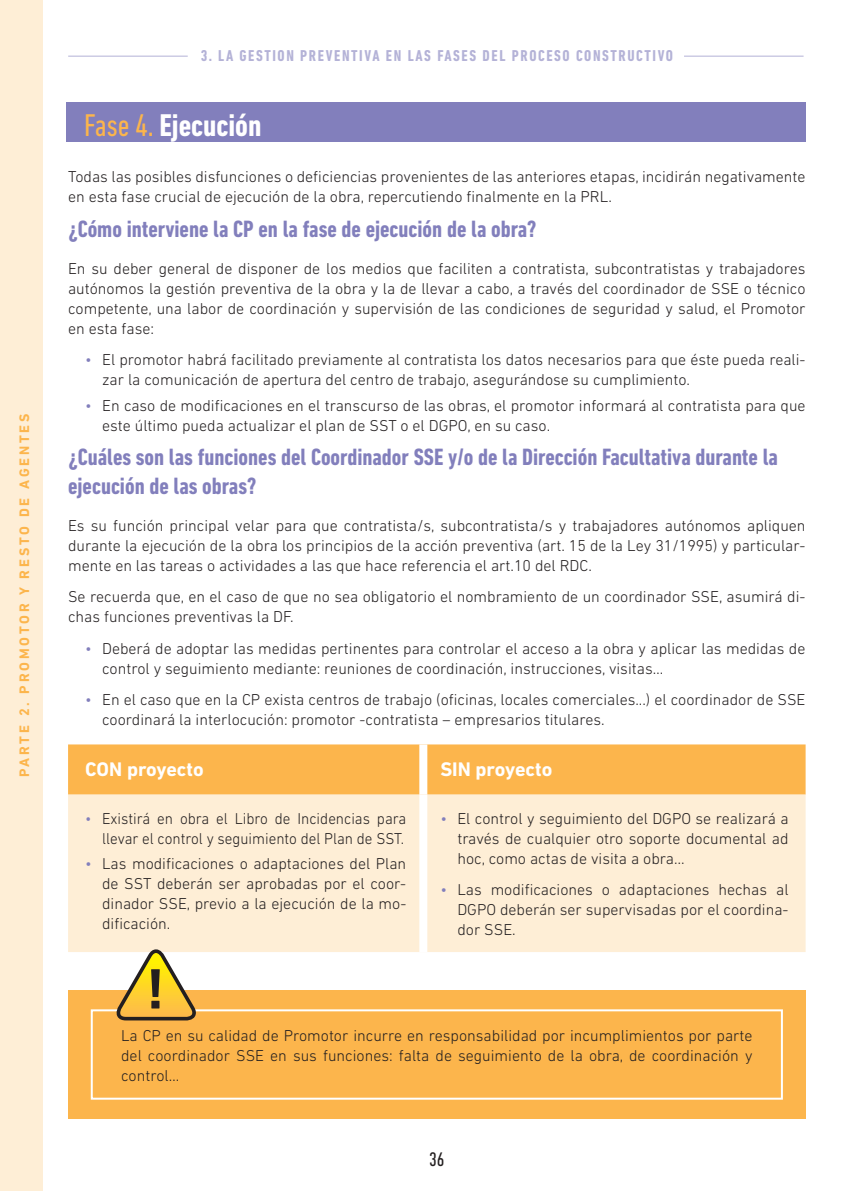
<style>
.page{position:relative;width:851px;height:1191px;background:#fff}
.page>*{position:absolute;margin:0;border:0;box-sizing:border-box;transform-origin:0 0}
.t1{font:700 57.8px "DIN Next LT Pro";color:#231f20}
.t2{font:700 condensed 32px "DIN Next LT Pro";color:#fff}
.t3{font:700 condensed 24px/28.8px "DIN Next LT Pro";color:#827fbc}
.t4{font:700 20px "DIN Next LT Pro";color:#fff}
.t5{font:condensed 20px "DIN Next LT Pro";color:#231f20}
.t6{font:300 16px/20px "DIN Next LT Pro";color:#231f20}
.t7{font:300 16px/20px "DIN Next LT Pro";color:#231f20;text-align:right;scale:.95 1}
.t8{font:700 condensed 16px "DIN Next LT Pro";letter-spacing:.1em;color:#827fbc}
.t9{font:700 14px "DIN Next LT Pro";letter-spacing:.2em;color:#fcb54c}
.s1{font-weight:400;color:#fcb54c}
.s2{color:#827fbc}
</style>
<div class="page">
<div style="left:68px;top:744px;width:737px;height:50px;background:#fcb54c"></div>
<div style="left:68px;top:794px;width:737px;height:158px;background:#feeed6"></div>
<div style="left:419px;top:744px;width:8px;height:50px;background:#fff"></div>
<div style="left:419px;top:794px;width:8px;height:158px;background:#fff"></div>
<div style="left:0;top:0;width:42px;height:1191px;background:#feeed6"></div>
<hr style="left:684px;top:56px;width:119px;height:1px;background:#827fbc">
<hr style="left:68px;top:56px;width:120px;height:1px;background:#827fbc">
<div style="left:66px;top:102px;width:739px;height:40px;background:#827fbc"></div>
<div style="left:68px;top:990px;width:737px;height:129px;background:#fcb54c"></div>
<div style="left:91px;top:1009px;width:691px;height:90px;border:2px solid #fff"></div>
<svg style="left:115px;top:947px;width:84px;height:74px"></svg>
<p class="t9" style="left:16px;top:777px;width:365px;rotate:-90deg">PARTE 2. PROMOTOR Y RESTO DE AGENTES</p>
<p class="t8" style="left:200px;top:47px;width:474px">3. LA GESTION PREVENTIVA EN LAS FASES DEL PROCESO CONSTRUCTIVO</p>
<h2 class="t2" style="left:84px;top:107px;width:179px"><span class="s1">Fase 4.</span> Ejecución</h2>
<p class="t6" style="left:68px;top:166px;width:739px">Todas las posibles disfunciones o deficiencias provenientes de las anteriores etapas, incidirán negativamente en esta fase crucial de ejecución de la obra, repercutiendo finalmente en la PRL.</p>
<h3 class="t3" style="left:68px;top:214px;width:470px">¿Cómo interviene la CP en la fase de ejecución de la obra?</h3>
<p class="t6" style="left:68px;top:258px;width:739px;text-align:justify">En su deber general de disponer de los medios que faciliten a contratista, subcontratistas y trabajadores autónomos la gestión preventiva de la obra y la de llevar a cabo, a través del coordinador de SSE o técnico competente, una labor de coordinación y supervisión de las condiciones de seguridad y salud, el Promotor en esta fase:</p>
<p class="t6" style="left:102px;top:349px;width:705px;text-indent:-17px"><span class="s2">•</span> El promotor habrá facilitado previamente al contratista los datos necesarios para que éste pueda reali&shy;zar la comunicación de apertura del centro de trabajo, asegurándose su cumplimiento.</p>
<p class="t6" style="left:102px;top:395px;width:705px;text-indent:-17px"><span class="s2">•</span> En caso de modificaciones en el transcurso de las obras, el promotor informará al contratista para que este último pueda actualizar el plan de SST o el DGPO, en su caso.</p>
<h3 class="t3" style="left:68px;top:443px;width:711px">¿Cuáles son las funciones del Coordinador SSE y/o de la Dirección Facultativa durante la ejecución de las obras?</h3>
<p class="t6" style="left:68px;top:515px;width:739px;text-align:justify">Es su función principal velar para que contratista/s, subcontratista/s y trabajadores autónomos apliquen durante la ejecución de la obra los principios de la acción preventiva (art. 15 de la Ley 31/1995) y particular&shy;mente en las tareas o actividades a las que hace referencia el art.10 del RDC.</p>
<p class="t6" style="left:68px;top:587px;width:738px">Se recuerda que, en el caso de que no sea obligatorio el nombramiento de un coordinador SSE, asumirá di&shy;chas funciones preventivas la DF.</p>
<p class="t6" style="left:102px;top:638px;width:704px;text-indent:-17px"><span class="s2">•</span> Deberá de adoptar las medidas pertinentes para controlar el acceso a la obra y aplicar las medidas de control y seguimiento mediante: reuniones de coordinación, instrucciones, visitas…</p>
<p class="t6" style="left:102px;top:689px;width:704px;text-indent:-17px"><span class="s2">•</span> En el caso que en la CP exista centros de trabajo (oficinas, locales comerciales...) el coordinador de SSE coordinará la interlocución: promotor -contratista – empresarios titulares.</p>
<p class="t4" style="left:85px;top:758px;width:120px">CON proyecto</p>
<p class="t4" style="left:440px;top:758px;width:114px">SIN proyecto</p>
<p class="t7" style="left:85px;top:808px;width:339px"><span class="s2">•</span> Existirá en obra el Libro de Incidencias para llevar el control y seguimiento del Plan de SST.</p>
<p class="t6" style="left:102px;top:853px;width:306px;text-align:justify;text-indent:-17px"><span class="s2">•</span> Las modificaciones o adaptaciones del Plan de SST deberán ser aprobadas por el coor&shy;dinador SSE, previo a la ejecución de la mo&shy;dificación.</p>
<p class="t6" style="left:457px;top:808px;width:332px;text-align:justify;text-indent:-17px"><span class="s2">•</span> El control y seguimiento del DGPO se realizará a través de cualquier otro soporte documental ad hoc, como actas de visita a obra…</p>
<p class="t6" style="left:457px;top:879px;width:332px;text-align:justify;text-indent:-17px"><span class="s2">•</span> Las modificaciones o adaptaciones hechas al DGPO deberán ser supervisadas por el coordina&shy;dor SSE.</p>
<h1 class="t1" style="left:146px;top:955px;width:20px">!</h1>
<p class="t6" style="left:121px;top:1025px;width:633px;text-align:justify">La CP en su calidad de Promotor incurre en responsabilidad por incumplimientos por parte del coordinador SSE en sus funciones: falta de seguimiento de la obra, de coordinación y control…</p>
<p class="t5" style="left:429px;top:1147px;width:17px">36</p>
</div>
